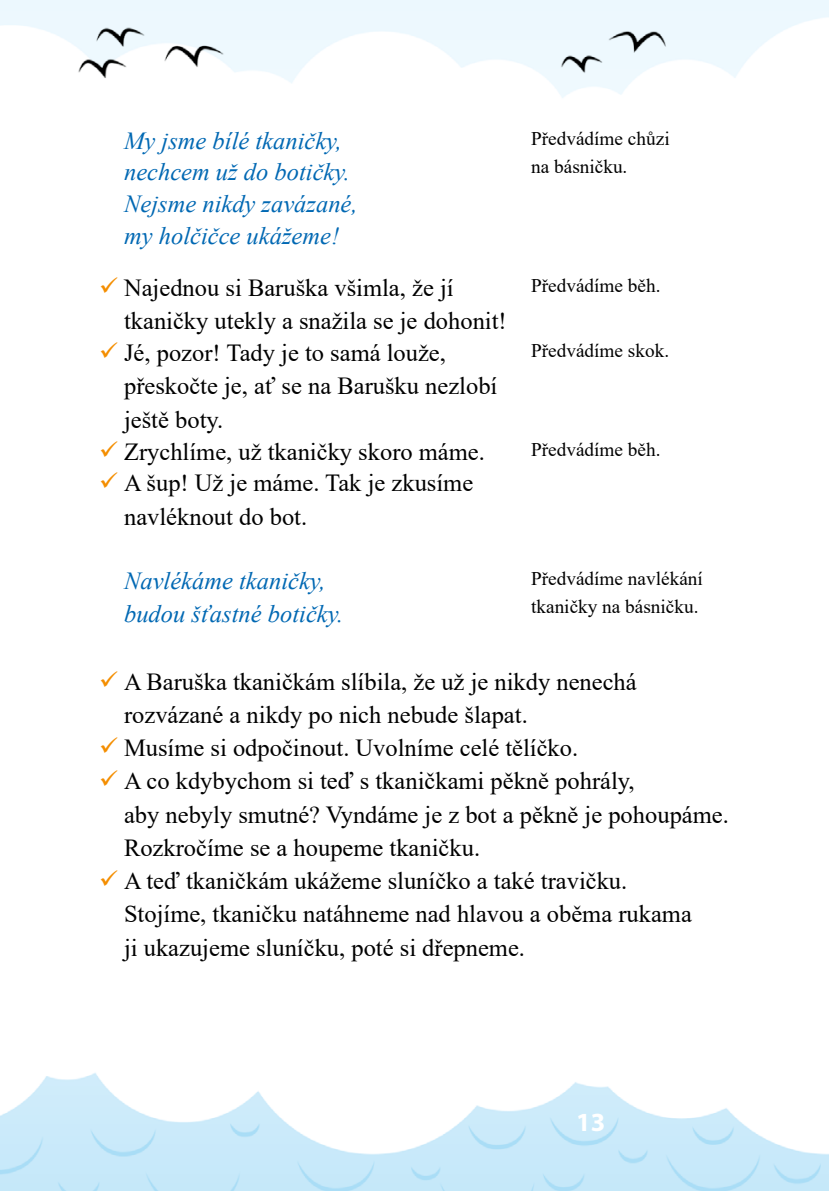
<style>
.page{position:relative;width:829px;height:1191px;background:#fff}
.page>*{position:absolute;margin:0;border:0;box-sizing:border-box;transform-origin:0 0}
.t1{font:700 26.25px "Myriad Pro";color:#fff}
.t2{font:24.5px/33.2px "Times New Roman";color:#000}
.t3{font:italic 24.5px/31.8px "Times New Roman";color:#0068b3}
.t4{font:19.25px/28px "Times New Roman";color:#000}
</style>
<div class="page">
<img style="left:0;top:0;width:828px;height:1191px">
<svg style="left:101px;top:277px;width:17px;height:16px"></svg>
<svg style="left:101px;top:342px;width:17px;height:16px"></svg>
<svg style="left:101px;top:440px;width:17px;height:16px"></svg>
<svg style="left:101px;top:472px;width:17px;height:16px"></svg>
<svg style="left:101px;top:670px;width:17px;height:16px"></svg>
<svg style="left:101px;top:737px;width:17px;height:16px"></svg>
<svg style="left:101px;top:770px;width:17px;height:16px"></svg>
<svg style="left:101px;top:870px;width:17px;height:16px"></svg>
<p class="t3" style="left:124px;top:124px;width:219px">My jsme bílé tkaničky,</p>
<p class="t4" style="left:531px;top:124px;width:140px">Předvádíme chůzi na básničku.</p>
<p class="t3" style="left:124px;top:156px;width:235px">nechcem už do botičky.<br>Nejsme nikdy zavázané, my holčičce ukážeme!</p>
<p class="t2" style="left:124px;top:270px;width:384px">Najednou si Baruška všimla, že jí tkaničky utekly a snažila se je dohonit!</p>
<p class="t4" style="left:531px;top:271px;width:131px">Předvádíme běh.</p>
<p class="t2" style="left:124px;top:335px;width:375px">Jé, pozor! Tady je to samá louže, přeskočte je, ať se na Barušku nezlobí ještě boty.</p>
<p class="t4" style="left:531px;top:336px;width:139px">Předvádíme skok.</p>
<p class="t2" style="left:124px;top:434px;width:362px">Zrychlíme, už tkaničky skoro máme.</p>
<p class="t4" style="left:531px;top:435px;width:131px">Předvádíme běh.</p>
<p class="t2" style="left:124px;top:466px;width:350px">A šup! Už je máme. Tak je zkusíme navléknout do bot.</p>
<p class="t3" style="left:124px;top:563px;width:221px;line-height:33.2px">Navlékáme tkaničky, budou šťastné botičky.</p>
<p class="t4" style="left:531px;top:564px;width:173px">Předvádíme navlékání tkaničky na básničku.</p>
<p class="t2" style="left:124px;top:664px;width:606px">A Baruška tkaničkám slíbila, že už je nikdy nenechá rozvázané a nikdy po nich nebude šlapat.<br>Musíme si odpočinout. Uvolníme celé tělíčko.<br>A co kdybychom si teď s tkaničkami pěkně pohrály,<br>aby nebyly smutné? Vyndáme je z bot a pěkně je pohoupáme.<br>Rozkročíme se a houpeme tkaničku.<br>A teď tkaničkám ukážeme sluníčko a také travičku.<br>Stojíme, tkaničku natáhneme nad hlavou a oběma rukama<br>ji ukazujeme sluníčku, poté si dřepneme.</p>
<p class="t1" style="left:576px;top:1104px;width:31px">13</p>
</div>
